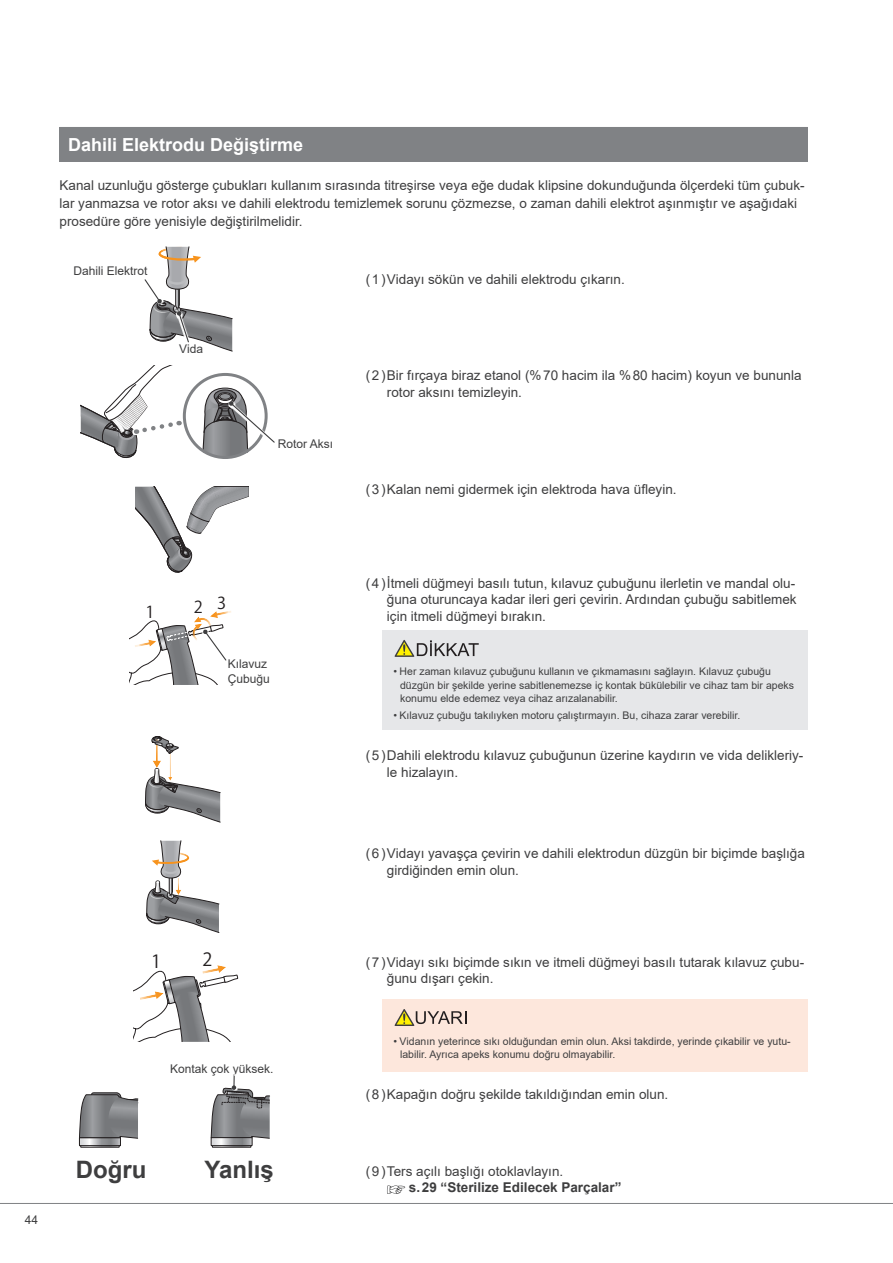
<style>
.page{position:relative;width:893px;height:1263px;background:#fff}
.page>*{position:absolute;margin:0;border:0;box-sizing:border-box;transform-origin:0 0}
.t1{font:700 24px "Arial";color:#3e3e3f}
.t2{font:700 18px "Arial";color:#fff}
.t3{font:18px "Koz Go Pr 6 N";color:#231f20}
.t4{font:16.35px "Koz Go Pr 6 N";color:#231f20}
.t5{font:13.5px/16.5px "Arial";color:#3e3e3f}
.t6{font:700 13.5px "Arial";color:#3e3e3f}
.t7{font:12px/15px "Arial";color:#3e3e3f}
.t8{font:10.5px/13.5px "Arial";color:#3e3e3f}
</style>
<div class="page">
<hr style="left:0;top:1203px;width:893px;height:1px;background:#808285">
<svg style="left:135px;top:487px;width:114px;height:86px"></svg>
<svg style="left:145px;top:736px;width:76px;height:86px"></svg>
<svg style="left:146px;top:840px;width:73px;height:93px"></svg>
<svg style="left:79px;top:1092px;width:60px;height:56px;background:#909294"></svg>
<svg style="left:134px;top:965px;width:105px;height:77px"></svg>
<svg style="left:144px;top:246px;width:89px;height:105px"></svg>
<svg style="left:130px;top:611px;width:101px;height:74px"></svg>
<svg style="left:387px;top:1185px;width:18px;height:9px"></svg>
<div style="left:60px;top:127px;width:748px;height:35px;background:#808285"></div>
<div style="left:383px;top:630px;width:425px;height:100px;background:#e6e7e9"></div>
<svg style="left:395px;top:640px;width:84px;height:17px"></svg>
<div style="left:383px;top:999px;width:425px;height:72px;background:#fde7dc"></div>
<svg style="left:395px;top:1009px;width:71px;height:17px"></svg>
<svg style="left:211px;top:1076px;width:59px;height:72px"></svg>
<svg style="left:81px;top:366px;width:194px;height:93px"></svg>
<h2 class="t2" style="left:68px;top:132px;width:237px">Dahili Elektrodu Değiştirme</h2>
<p class="t5" style="left:60px;top:176px;width:747px;line-height:18px">Kanal uzunluğu gösterge çubukları kullanım sırasında titreşirse veya eğe dudak klipsine dokunduğunda ölçerdeki tüm çubuk&shy;lar yanmazsa ve rotor aksı ve dahili elektrodu temizlemek sorunu çözmezse, o zaman dahili elektrot aşınmıştır ve aşağıdaki prosedüre göre yenisiyle değiştirilmelidir.</p>
<p class="t7" style="left:74px;top:263px;width:76px">Dahili Elektrot</p>
<p class="t7" style="left:179px;top:341px;width:26px">Vida</p>
<p class="t7" style="left:278px;top:436px;width:57px">Rotor Aksı</p>
<p class="t5" style="left:366px;top:271px;width:261px">(1)Vidayı sökün ve dahili elektrodu çıkarın.</p>
<p class="t5" style="left:387px;top:367px;width:416px;text-indent:-21px">(2)Bir fırçaya biraz etanol (%70 hacim ila %80 hacim) koyun ve bununla rotor aksını temizleyin.</p>
<p class="t5" style="left:366px;top:480px;width:312px">(3)Kalan nemi gidermek için elektroda hava üfleyin.</p>
<p class="t4" style="left:145px;top:603px;width:11px">1</p>
<p class="t4" style="left:194px;top:596px;width:34px">2 3</p>
<p class="t7" style="left:228px;top:656px;width:44px">Kılavuz<br>Çubuğu</p>
<p class="t7" style="left:25px;top:1212px;width:15px">44</p>
<h2 class="t3" style="left:151px;top:951px;width:11px">1</h2>
<h2 class="t3" style="left:202px;top:949px;width:11px">2</h2>
<p class="t7" style="left:170px;top:1062px;width:105px">Kontak çok yüksek.</p>
<h1 class="t1" style="left:76px;top:1153px;width:72px">Doğru</h1>
<h1 class="t1" style="left:204px;top:1153px;width:71px">Yanlış</h1>
<p class="t5" style="left:387px;top:575px;width:411px;text-align:justify;text-indent:-21px">(4)İtmeli düğmeyi basılı tutun, kılavuz çubuğunu ilerletin ve mandal olu&shy;ğuna oturuncaya kadar ileri geri çevirin. Ardından çubuğu sabitlemek için itmeli düğmeyi bırakın.</p>
<p class="t8" style="left:400px;top:665px;width:395px;text-indent:-7px">• Her zaman kılavuz çubuğunu kullanın ve çıkmamasını sağlayın. Kılavuz çubuğu düzgün bir şekilde yerine sabitlenemezse iç kontak bükülebilir ve cihaz tam bir apeks konumu elde edemez veya cihaz arızalanabilir.</p>
<p class="t8" style="left:393px;top:708px;width:349px">• Kılavuz çubuğu takılıyken motoru çalıştırmayın. Bu, cihaza zarar verebilir.</p>
<p class="t5" style="left:387px;top:747px;width:418px;text-indent:-21px">(5)Dahili elektrodu kılavuz çubuğunun üzerine kaydırın ve vida delikleriy&shy;le hizalayın.</p>
<p class="t5" style="left:387px;top:845px;width:419px;text-indent:-21px">(6)Vidayı yavaşça çevirin ve dahili elektrodun düzgün bir biçimde başlığa girdiğinden emin olun.</p>
<p class="t5" style="left:387px;top:954px;width:419px;text-indent:-21px">(7)Vidayı sıkı biçimde sıkın ve itmeli düğmeyi basılı tutarak kılavuz çubu&shy;ğunu dışarı çekin.</p>
<p class="t8" style="left:400px;top:1034px;width:392px;text-indent:-7px">• Vidanın yeterince sıkı olduğundan emin olun. Aksi takdirde, yerinde çıkabilir ve yutu&shy;labilir. Ayrıca apeks konumu doğru olmayabilir.</p>
<p class="t5" style="left:366px;top:1086px;width:304px">(8)Kapağın doğru şekilde takıldığından emin olun.</p>
<p class="t5" style="left:366px;top:1162px;width:199px">(9)Ters açılı başlığı otoklavlayın.</p>
<p class="t6" style="left:409px;top:1178px;width:214px">s.29 “Sterilize Edilecek Parçalar”</p>
</div>
